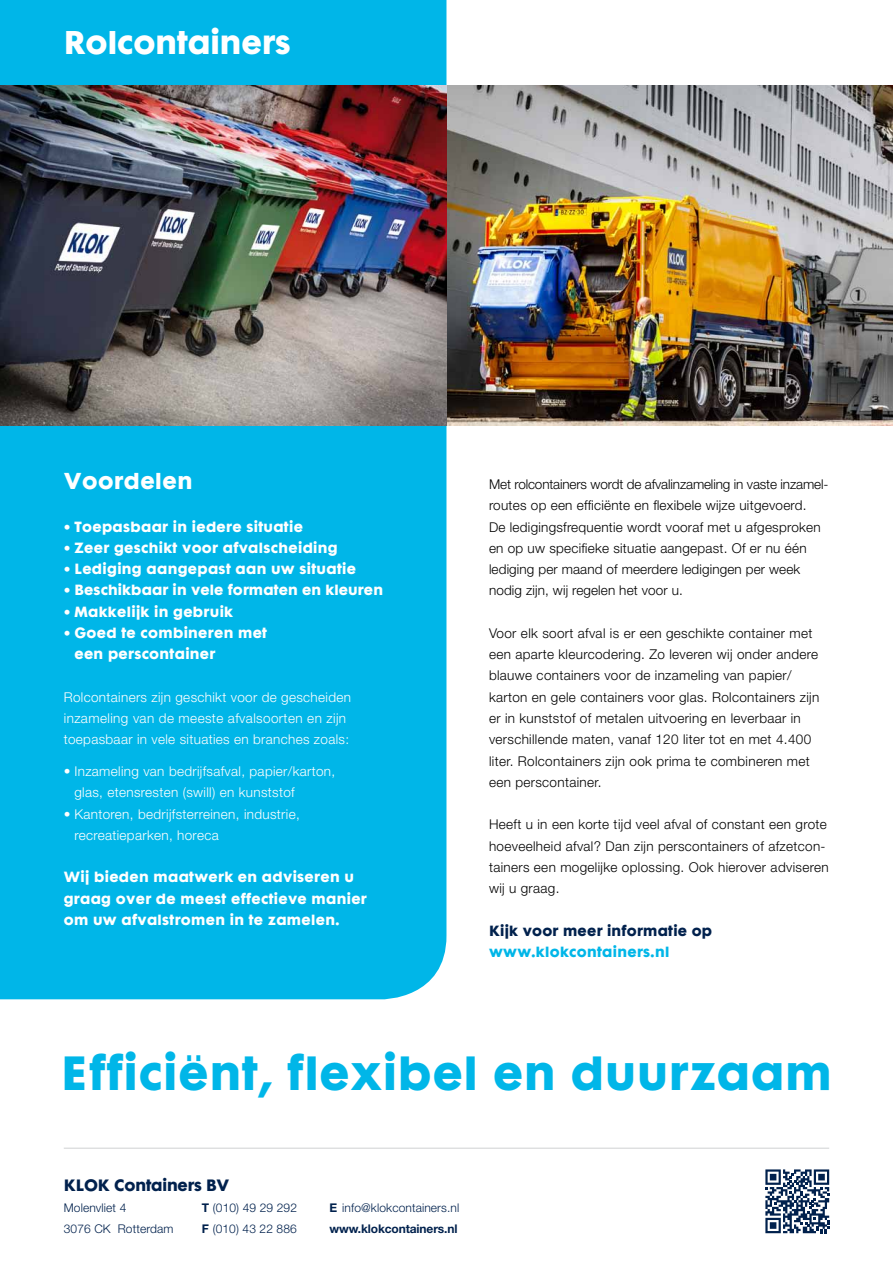
<style>
.page{position:relative;width:893px;height:1263px;background:#fff}
.page>*{position:absolute;margin:0;border:0;box-sizing:border-box;transform-origin:0 0}
.t1{font:700 43.8px "Cg Futura Maxi";letter-spacing:.025em;color:#00b6e8}
.t2{font:700 30px "Cg Futura Maxi";color:#fff}
.t3{font:700 21px "Cg Futura Maxi";letter-spacing:.025em;color:#fff}
.t4{font:700 15px "Cg Futura Maxi";letter-spacing:-.01em;color:#01214d}
.t5{font:300 13.5px/21.3px "Helvetica Neue";letter-spacing:.025em;color:#000}
.t6{font:700 13.5px/21.3px "Cg Futura Maxi";letter-spacing:.025em;color:#fff}
.t7{font:300 13.5px/21.3px "Helvetica Neue";letter-spacing:.025em;color:#fff}
.t8{font:700 13.5px "Cg Futura Maxi";letter-spacing:.02em;color:#01214d}
.t9{font:700 13.5px "Cg Futura Maxi";letter-spacing:.025em;color:#00b6e8}
.t10{font:300 12px/21.3px "Helvetica Neue";letter-spacing:.01em;color:#01214d}
.t11{font:700 12px/21.3px "Helvetica Neue";letter-spacing:-.01em;color:#01214d}
.s1{font-weight:700}
.s2{font-weight:300}
</style>
<div class="page">
<div style="left:0;top:0;width:446px;height:999px;background:#00b6e8"></div>
<img style="left:0;top:85px;width:893px;height:340px">
<hr style="left:64px;top:1148px;width:765px;height:1px;background:#d0d1d2">
<svg style="left:765px;top:1169px;width:64px;height:64px"></svg>
<h2 class="t2" style="left:64px;top:23px;width:228px">Rolcontainers</h2>
<h3 class="t3" style="left:64px;top:467px;width:130px">Voordelen</h3>
<p class="t6" style="left:64px;top:516px;width:241px">• Toepasbaar in iedere situatie</p>
<p class="t6" style="left:64px;top:537px;width:275px">• Zeer geschikt voor afvalscheiding</p>
<p class="t6" style="left:64px;top:559px;width:294px">• Lediging aangepast aan uw situatie</p>
<p class="t6" style="left:64px;top:580px;width:321px">• Beschikbaar in vele formaten en kleuren</p>
<p class="t6" style="left:64px;top:601px;width:171px">• Makkelijk in gebruik</p>
<p class="t6" style="left:74px;top:622px;width:194px;text-indent:-11px">• Goed te combineren met een perscontainer</p>
<p class="t7" style="left:64px;top:686px;width:289px">Rolcontainers zijn geschikt voor de gescheiden inzameling van de meeste afvalsoorten en zijn toepasbaar in vele situaties en branches zoals:</p>
<p class="t7" style="left:74px;top:760px;width:262px;text-indent:-11px">• Inzameling van bedrijfsafval, papier/karton, glas, etensresten (swill) en kunststof</p>
<p class="t7" style="left:74px;top:803px;width:227px;text-indent:-11px">• Kantoren, bedrijfsterreinen, industrie, recreatieparken, horeca</p>
<p class="t6" style="left:64px;top:867px;width:305px">Wij bieden maatwerk en adviseren u graag over de meest effectieve manier om uw afvalstromen in te zamelen.</p>
<p class="t5" style="left:489px;top:473px;width:341px">Met rolcontainers wordt de afvalinzameling in vaste inzamel&shy;routes op een efficiënte en flexibele wijze uitgevoerd.<br>De ledigingsfrequentie wordt vooraf met u afgesproken en op uw specifieke situatie aangepast. Of er nu één lediging per maand of meerdere ledigingen per week nodig zijn, wij regelen het voor u.</p>
<p class="t5" style="left:489px;top:622px;width:332px">Voor elk soort afval is er een geschikte container met een aparte kleurcodering. Zo leveren wij onder andere blauwe containers voor de inzameling van papier/ karton en gele containers voor glas. Rolcontainers zijn er in kunststof of metalen uitvoering en leverbaar in verschillende maten, vanaf 120 liter tot en met 4.400 liter. Rolcontainers zijn ook prima te combineren met een perscontainer.</p>
<p class="t5" style="left:489px;top:813px;width:341px">Heeft u in een korte tijd veel afval of constant een grote hoeveelheid afval? Dan zijn perscontainers of afzetcon&shy;tainers een mogelijke oplossing. Ook hierover adviseren wij u graag.</p>
<p class="t8" style="left:489px;top:922px;width:225px">Kijk voor meer informatie op</p>
<p class="t9" style="left:489px;top:943px;width:182px">www.klokcontainers.nl</p>
<h1 class="t1" style="left:61px;top:1045px;width:772px">Efficiënt, flexibel en duurzaam</h1>
<p class="t4" style="left:64px;top:1175px;width:167px">KLOK Containers BV</p>
<p class="t10" style="left:64px;top:1197px;width:111px">Molenvliet 4<br>3076 CK Rotterdam</p>
<p class="t10" style="left:202px;top:1197px;width:97px"><span class="s1">T</span> (010) 49 29 292<br><span class="s1">F</span> (010) 43 22 886</p>
<p class="t11" style="left:330px;top:1197px;width:131px">E <span class="s2">info@klokcontainers.nl </span>www.klokcontainers.nl</p>
</div>
